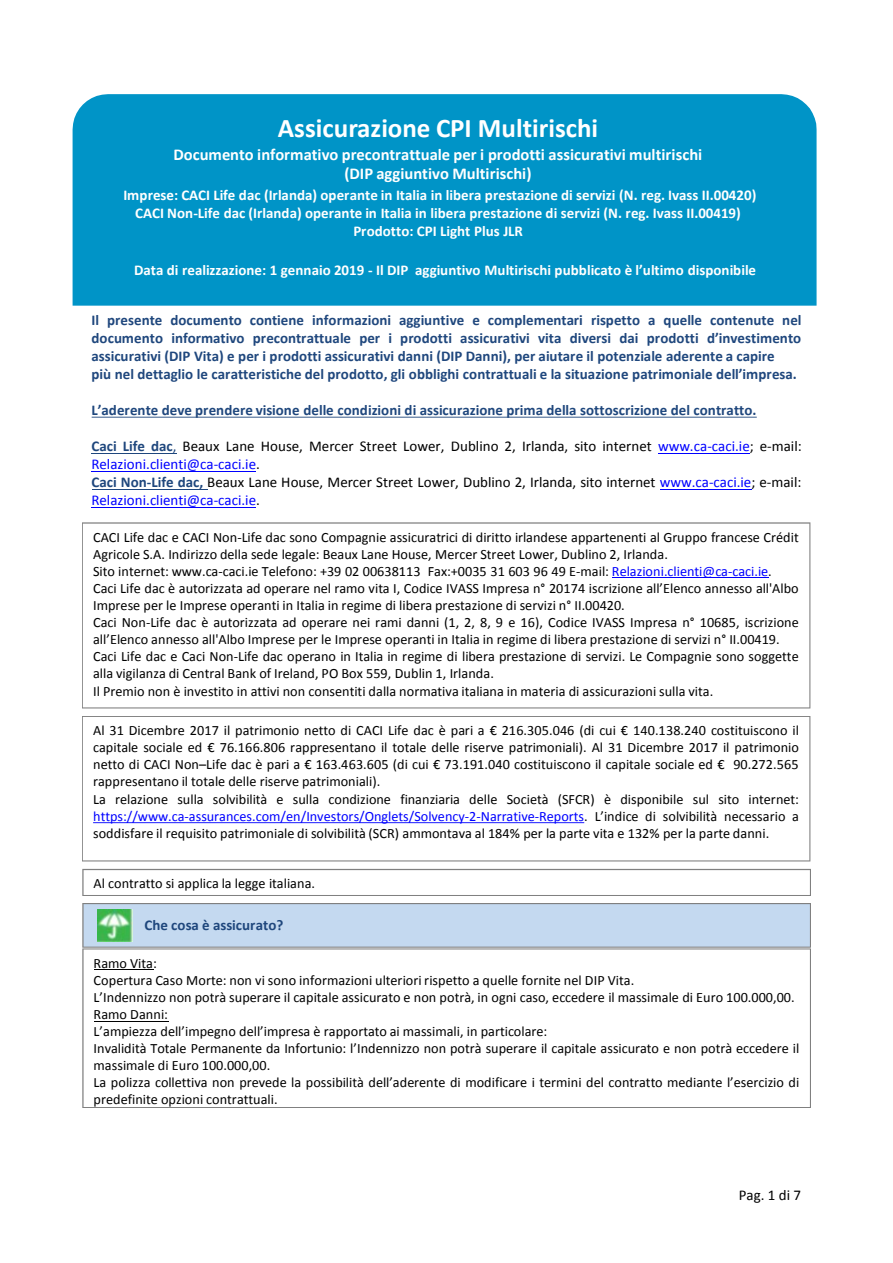
<style>
.page{position:relative;width:893px;height:1263px;background:#fff}
.page>*{position:absolute;margin:0;border:0;box-sizing:border-box;transform-origin:0 0}
.t1{font:700 27px "Calibri";color:#fff}
.t2{font:700 16.5px/19.8px "Calibri";color:#fff;text-align:center}
.t3{font:700 15px/18px "Calibri";letter-spacing:.005em;color:#1f477d}
.t4{font:700 15px/18px "Calibri";color:#fff;text-align:center}
.t5{font:15px/18px "Calibri";color:#000}
.t6{font:14.25px/17.1px "Calibri";color:#000}
.s1{font-weight:700;color:#1f477d}
.s2{color:#1f477d}
.s3{color:#00f}
</style>
<div class="page">
<svg style="left:92px;top:417px;width:664px;height:1px"></svg>
<hr style="left:92px;top:453px;width:85px;height:1px;background:#1f477d">
<hr style="left:658px;top:453px;width:92px;height:1px;background:#00f">
<hr style="left:92px;top:471px;width:164px;height:1px;background:#00f">
<hr style="left:92px;top:489px;width:115px;height:1px;background:#1f477d">
<hr style="left:660px;top:489px;width:91px;height:1px;background:#00f">
<hr style="left:92px;top:507px;width:164px;height:1px;background:#00f">
<div style="left:73px;top:94px;width:743px;height:212px;background:#0094c7"></div>
<svg style="left:82px;top:522px;width:728px;height:186px"></svg>
<hr style="left:612px;top:577px;width:156px;height:1px;background:#00f">
<svg style="left:82px;top:716px;width:728px;height:145px"></svg>
<svg style="left:93px;top:822px;width:491px;height:1px"></svg>
<svg style="left:82px;top:869px;width:729px;height:27px"></svg>
<svg style="left:82px;top:948px;width:729px;height:160px"></svg>
<hr style="left:94px;top:969px;width:59px;height:1px;background:#000">
<hr style="left:94px;top:1021px;width:74px;height:1px;background:#000">
<svg style="left:82px;top:903px;width:729px;height:45px;background:#c0d4e9"></svg>
<img style="left:98px;top:909px;width:34px;height:33px">
<h1 class="t1" style="left:278px;top:111px;width:322px">Assicurazione CPI Multirischi</h1>
<p class="t2" style="left:173px;top:144px;width:530px">Documento informativo precontrattuale per i prodotti assicurativi multirischi (DIP aggiuntivo Multirischi)</p>
<p class="t4" style="left:123px;top:186px;width:634px">Imprese: CACI Life dac (Irlanda) operante in Italia in libera prestazione di servizi (N. reg. Ivass II.00420)<br>CACI Non-Life dac (Irlanda) operante in Italia in libera prestazione di servizi (N. reg. Ivass II.00419)<br>Prodotto: CPI Light Plus JLR</p>
<p class="t4" style="left:134px;top:261px;width:623px">Data di realizzazione: 1 gennaio 2019 - Il DIP aggiuntivo Multirischi pubblicato è l’ultimo disponibile</p>
<p class="t3" style="left:91px;top:311px;width:711px">Il presente documento contiene informazioni aggiuntive e complementari rispetto a quelle contenute nel documento informativo precontrattuale per i prodotti assicurativi vita diversi dai prodotti d’investimento assicurativi (DIP Vita) e per i prodotti assicurativi danni (DIP Danni), per aiutare il potenziale aderente a capire<br>più nel dettaglio le caratteristiche del prodotto, gli obblighi contrattuali e la situazione patrimoniale dell’impresa.</p>
<p class="t3" style="left:91px;top:401px;width:666px">L’aderente deve prendere visione delle condizioni di assicurazione prima della sottoscrizione del contratto.</p>
<p class="t5" style="left:91px;top:437px;width:711px"><span class="s1">Caci Life dac</span><span class="s2">,</span> Beaux Lane House, Mercer Street Lower, Dublino 2, Irlanda, sito internet <span class="s3">www.ca-caci.ie</span>; e-mail:<br><span class="s3">Relazioni.clienti@ca-caci.ie</span>.<br><span class="s1">Caci Non-Life dac,</span> Beaux Lane House, Mercer Street Lower, Dublino 2, Irlanda, sito internet <span class="s3">www.ca-caci.ie</span>; e-mail:<br><span class="s3">Relazioni.clienti@ca-caci.ie</span>.</p>
<p class="t6" style="left:93px;top:528px;width:707px">CACI Life dac e CACI Non-Life dac sono Compagnie assicuratrici di diritto irlandese appartenenti al Gruppo francese Crédit Agricole S.A. Indirizzo della sede legale: Beaux Lane House, Mercer Street Lower, Dublino 2, Irlanda.<br>Sito internet: www.ca-caci.ie Telefono: +39 02 00638113 Fax:+0035 31 603 96 49 E-mail: <span class="s3">Relazioni.clienti@ca-caci.ie</span>.<br>Caci Life dac è autorizzata ad operare nel ramo vita I, Codice IVASS Impresa n° 20174 iscrizione all’Elenco annesso all'Albo Imprese per le Imprese operanti in Italia in regime di libera prestazione di servizi n° II.00420.<br>Caci Non-Life dac è autorizzata ad operare nei rami danni (1, 2, 8, 9 e 16), Codice IVASS Impresa n° 10685, iscrizione all’Elenco annesso all'Albo Imprese per le Imprese operanti in Italia in regime di libera prestazione di servizi n° II.00419.<br>Caci Life dac e Caci Non-Life dac operano in Italia in regime di libera prestazione di servizi. Le Compagnie sono soggette alla vigilanza di Central Bank of Ireland, PO Box 559, Dublin 1, Irlanda.<br>Il Premio non è investito in attivi non consentiti dalla normativa italiana in materia di assicurazioni sulla vita.</p>
<p class="t6" style="left:93px;top:722px;width:707px">Al 31 Dicembre 2017 il patrimonio netto di CACI Life dac è pari a € 216.305.046 (di cui € 140.138.240 costituiscono il capitale sociale ed € 76.166.806 rappresentano il totale delle riserve patrimoniali). Al 31 Dicembre 2017 il patrimonio netto di CACI Non–Life dac è pari a € 163.463.605 (di cui € 73.191.040 costituiscono il capitale sociale ed € 90.272.565 rappresentano il totale delle riserve patrimoniali).<br>La relazione sulla solvibilità e sulla condizione finanziaria delle Società (SFCR) è disponibile sul sito internet: <span class="s3">https://www.ca-assurances.com/en/Investors/Onglets/Solvency-2-Narrative-Reports</span>. L’indice di solvibilità necessario a soddisfare il requisito patrimoniale di solvibilità (SCR) ammontava al 184% per la parte vita e 132% per la parte danni.</p>
<p class="t6" style="left:94px;top:875px;width:223px">Al contratto si applica la legge italiana.</p>
<p class="t3" style="left:144px;top:916px;width:140px">Che cosa è assicurato?</p>
<p class="t6" style="left:94px;top:954px;width:707px">Ramo Vita:<br>Copertura Caso Morte: non vi sono informazioni ulteriori rispetto a quelle fornite nel DIP Vita.<br>L’Indennizzo non potrà superare il capitale assicurato e non potrà, in ogni caso, eccedere il massimale di Euro 100.000,00.<br>Ramo Danni:<br>L’ampiezza dell’impegno dell’impresa è rapportato ai massimali, in particolare:<br>Invalidità Totale Permanente da Infortunio: l’Indennizzo non potrà superare il capitale assicurato e non potrà eccedere il massimale di Euro 100.000,00.<br>La polizza collettiva non prevede la possibilità dell’aderente di modificare i termini del contratto mediante l’esercizio di predefinite opzioni contrattuali.</p>
<p class="t5" style="left:738px;top:1186px;width:64px">Pag. 1 di 7</p>
</div>
